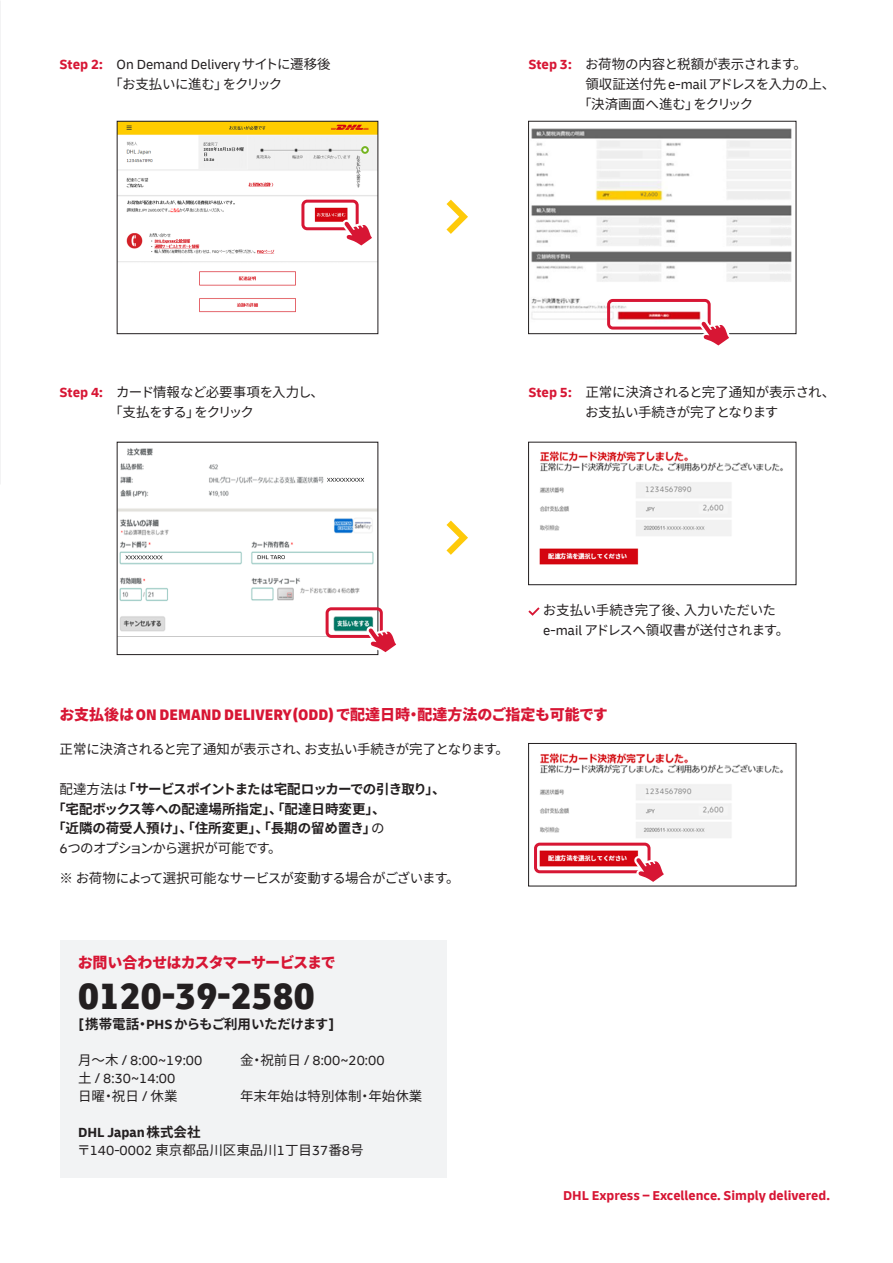
<style>
.page{position:relative;width:893px;height:1263px;background:#fff}
.page>*{position:absolute;margin:0;border:0;box-sizing:border-box;transform-origin:0 0}
.t1{font:900 condensed 38.55px "Delivery";color:#231f20}
.t2{font:800 15px "Source Han Sans JP";color:#d71634}
.t3{font:800 15px "Source Han Sans JP";letter-spacing:-.045em;color:#d71634}
.t4{font:13.95px "Delivery";color:#231f20}
.t5{font:700 13.95px "Delivery";color:#231f20}
.t6{font:13.5px/19.8px "Noto Sans CJ Kjp";letter-spacing:-.02em;color:#231f20;text-align:center}
.t7{font:700 13.5px "Noto Sans CJ Kjp";letter-spacing:-.015em;color:#231f20}
.t8{font:13.5px "Noto Sans CJ Kjp";letter-spacing:-.04em;color:#231f20}
.t9{font:13.5px "Noto Sans CJ Kjp";color:#231f20}
.t10{font:700 13.5px "Delivery";color:#d71634}
.t11{font:13.5px/19.8px "Noto Sans CJ Kjp";letter-spacing:-.06em;color:#231f20}
.t12{font:700 13.5px "Noto Sans CJ Kjp";letter-spacing:-.06em;color:#231f20}
.t13{font:700 13.5px "Noto Sans CJ Kjp";letter-spacing:-.035em;color:#231f20}
.t14{font:13.5px "Noto Sans CJ Kjp";letter-spacing:-.045em;color:#231f20}
.s1{font-weight:700;color:#d71634}
.s2{font-family:"Noto Sans CJ Kjp";font-size:13.5px}
.s3{font-family:"Delivery";font-weight:700;font-size:13.95px;color:#d71634}
.s4{font-family:"Delivery";font-size:13.95px}
.s5{font-family:"Delivery";font-weight:900;font-stretch:condensed;font-size:16.05px}
.s6{font-weight:400}
</style>
<div class="page">
<img style="left:0;top:0;width:1px;height:485px">
<img style="left:119px;top:123px;width:257px;height:190px">
<div style="left:117px;top:121px;width:261px;height:213px;border:1px solid #231f20"></div>
<img style="left:119px;top:448px;width:257px;height:186px">
<div style="left:117px;top:442px;width:261px;height:213px;border:1px solid #231f20"></div>
<img style="left:531px;top:128px;width:261px;height:194px">
<div style="left:528px;top:121px;width:268px;height:213px;border:1px solid #231f20"></div>
<img style="left:539px;top:451px;width:244px;height:114px">
<div style="left:528px;top:442px;width:268px;height:143px;border:1px solid #231f20"></div>
<div style="left:301px;top:200px;width:58px;height:30px;border:3px solid #d71634;border-radius:4px"></div>
<div style="left:326px;top:607px;width:57px;height:31px;border:3px solid #d71634;border-radius:4px"></div>
<div style="left:607px;top:299px;width:104px;height:31px;border:3px solid #d71634;border-radius:4px"></div>
<svg style="left:446px;top:200px;width:22px;height:34px"></svg>
<svg style="left:446px;top:520px;width:22px;height:35px"></svg>
<svg style="left:528px;top:607px;width:12px;height:9px"></svg>
<img style="left:538px;top:753px;width:245px;height:121px">
<div style="left:528px;top:743px;width:268px;height:143px;border:1px solid #231f20"></div>
<div style="left:534px;top:843px;width:116px;height:30px;border:3px solid #d71634;border-radius:4px"></div>
<div style="left:60px;top:941px;width:386px;height:237px;background:#f2f3f4"></div>
<svg style="left:342px;top:220px;width:33px;height:28px"></svg>
<svg style="left:699px;top:320px;width:33px;height:26px"></svg>
<svg style="left:366px;top:626px;width:30px;height:29px"></svg>
<svg style="left:634px;top:856px;width:33px;height:26px"></svg>
<p class="t4" style="left:60px;top:56px;width:273px"><span class="s1">Step 2:</span> On Demand Delivery<span class="s2">サイトに遷移後</span></p>
<p class="t8" style="left:109px;top:77px;width:175px">「お支払いに進む」をクリック</p>
<p class="t11" style="left:109px;top:382px;width:216px;text-indent:-50px"><span class="s3">Step 4:</span> カード情報など必要事項を入力し、「支払をする」をクリック</p>
<p class="t6" style="left:528px;top:55px;width:280px"><span class="s3">Step 3:</span> お荷物の内容と税額が表示されます。</p>
<p class="t6" style="left:585px;top:75px;width:251px">領収証送付先<span class="s4">e-mail</span>アドレスを入力の上、</p>
<p class="t6" style="left:578px;top:95px;width:177px">「決済画面へ進む」をクリック</p>
<p class="t6" style="left:528px;top:382px;width:308px"><span class="s3">Step 5:</span> 正常に決済されると完了通知が表示され、お支払い手続きが完了となります</p>
<p class="t6" style="left:543px;top:601px;width:248px;text-align:left">お支払い手続き完了後、入力いただいた<span class="s4">e-mail</span> アドレスへ領収書が送付されます。</p>
<p class="t2" style="left:59px;top:706px;width:550px">お支払後は<span class="s5">ON DEMAND DELIVERY(ODD)</span>で配達日時・配達方法のご指定も可能です</p>
<p class="t6" style="left:60px;top:739px;width:451px">正常に決済されると完了通知が表示され、お支払い手続きが完了となります。</p>
<p class="t12" style="left:60px;top:781px;width:388px"><span class="s6">配達方法は</span>「サービスポイントまたは宅配ロッカーでの引き取り」、</p>
<p class="t7" style="left:52px;top:801px;width:335px">「宅配ボックス等への配達場所指定」、「配達日時変更」、</p>
<p class="t7" style="left:52px;top:821px;width:334px">「近隣の荷受人預け」、「住所変更」、「長期の留め置き」<span class="s6">の</span></p>
<p class="t14" style="left:60px;top:841px;width:224px"><span class="s4">6</span>つのオプションから選択が可能です。</p>
<p class="t8" style="left:60px;top:870px;width:402px">※ お荷物によって選択可能なサービスが変動する場合がございます。</p>
<p class="t3" style="left:78px;top:954px;width:259px">お問い合わせはカスタマーサービスまで</p>
<h1 class="t1" style="left:78px;top:971px;width:238px">0120-39-2580</h1>
<p class="t13" style="left:78px;top:1016px;width:258px"><span class="s4">[</span>携帯電話・<span class="s4">PHS</span>からもご利用いただけます<span class="s4">]</span></p>
<p class="t4" style="left:78px;top:1052px;width:126px"><span class="s2">月～木</span> / 8:00~19:00</p>
<p class="t4" style="left:240px;top:1052px;width:146px"><span class="s2">金・祝前日</span> / 8:00~20:00</p>
<p class="t4" style="left:78px;top:1070px;width:99px"><span class="s2">土</span> / 8:30~14:00</p>
<p class="t6" style="left:78px;top:1086px;width:101px">日曜・祝日 <span class="s4">/</span> 休業</p>
<p class="t9" style="left:240px;top:1088px;width:184px">年末年始は特別体制・年始休業</p>
<p class="t5" style="left:78px;top:1123px;width:124px">DHL Japan<span class="s2">株式会社</span></p>
<p class="t9" style="left:77px;top:1142px;width:288px">〒<span class="s4">140-0002</span> 東京都品川区東品川<span class="s4">1</span>丁目<span class="s4">37</span>番<span class="s4">8</span>号</p>
<p class="t10" style="left:563px;top:1186px;width:268px">DHL Express – Excellence. Simply delivered.</p>
</div>
